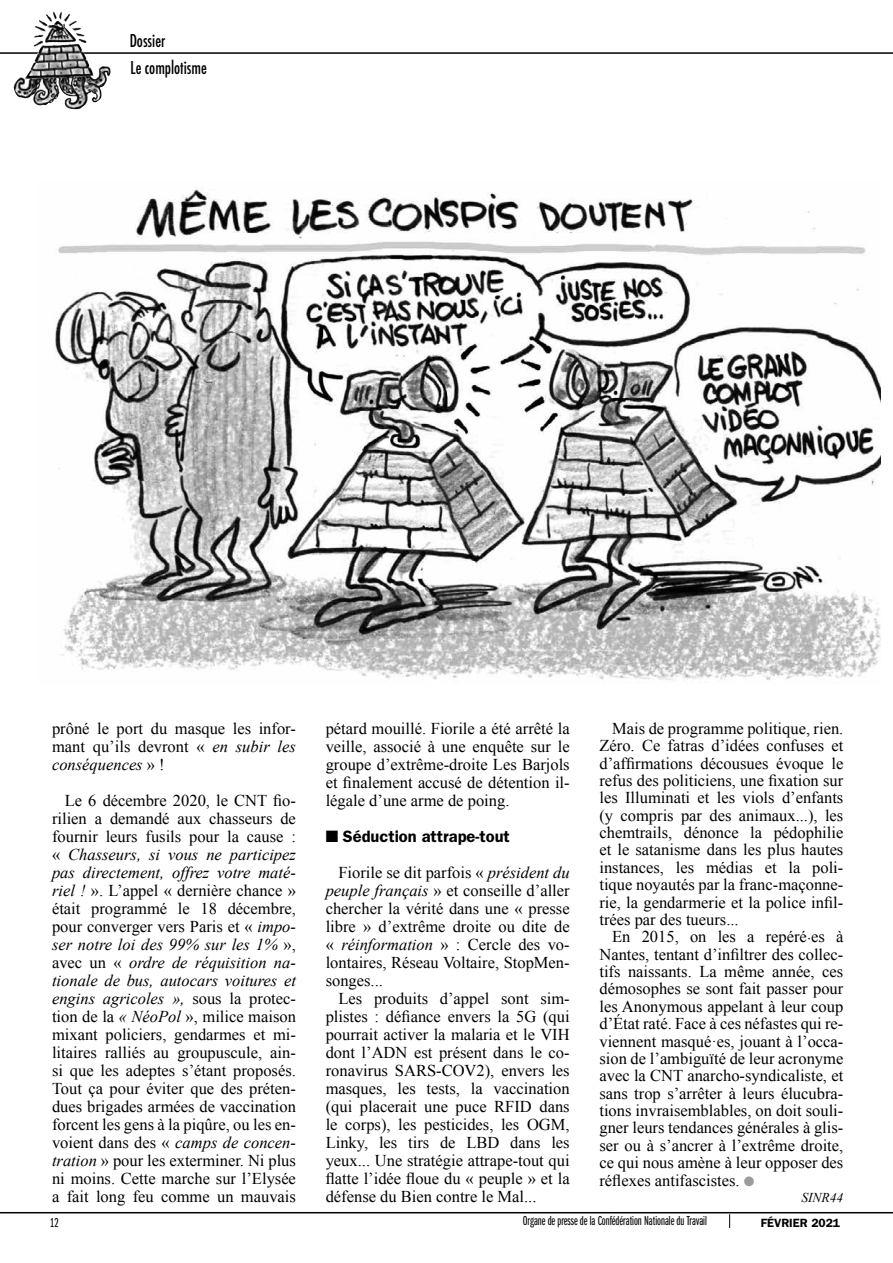
<style>
.page{position:relative;width:893px;height:1263px;background:#fff}
.page>*{position:absolute;margin:0;border:0;box-sizing:border-box;transform-origin:0 0}
.t1{font:500 condensed 17.25px/26.5px "Futura";color:#000;scale:.91 1}
.t2{font:16.5px/18px "Times New Roman";color:#000;text-align:justify}
.t3{font:600 16.5px "ITC Franklin Gothic Std";color:#000}
.t4{font:13.5px "ITC Franklin Gothic Std Bk X Cp";color:#000}
.t5{font:italic 13.5px "Times New Roman";color:#000}
.t6{font:600 12px "ITC Franklin Gothic Std";color:#000}
.s1{font-style:italic}
.s2{color:#9d9c9c}
</style>
<div class="page">
<svg style="left:729px;top:1214px;width:1px;height:14px"></svg>
<hr style="left:0;top:1212px;width:893px;height:1px;background:#000">
<img style="left:54px;top:187px;width:826px;height:494px">
<hr style="left:0;top:52px;width:893px;height:2px;background:#000">
<img style="left:13px;top:12px;width:74px;height:94px">
<p class="t1" style="left:130px;top:28px;width:86px">Dossier<br>Le complotisme</p>
<p class="t2" style="left:52px;top:719px;width:245px">prôné le port du masque les infor&shy;mant qu’ils devront « <span class="s1">en subir les conséquences</span> » !</p>
<p class="t2" style="left:52px;top:791px;width:245px;text-indent:13px">Le 6 décembre 2020, le CNT fio&shy;rilien a demandé aux chasseurs de fournir leurs fusils pour la cause : « <span class="s1">Chasseurs, si vous ne participez pas directement, offrez votre maté&shy;riel !</span> ». L’appel « dernière chance » était programmé le 18 décembre, pour converger vers Paris et « <span class="s1">impo&shy;ser notre loi des 99% sur les 1%</span> », avec un « <span class="s1">ordre de réquisition na&shy;tionale de bus, autocars voitures et engins agricoles »,</span> sous la protec&shy;tion de la <span class="s1">« NéoPol</span> », milice maison mixant policiers, gendarmes et mi&shy;litaires ralliés au groupuscule, ain&shy;si que les adeptes s’étant proposés.<br>Tout ça pour éviter que des préten&shy;dues brigades armées de vaccination forcent les gens à la piqûre, ou les en&shy;voient dans des « <span class="s1">camps de concen&shy;tration</span> » pour les exterminer. Ni plus ni moins. Cette marche sur l’Elysée a fait long feu comme un mauvais</p>
<p class="t2" style="left:326px;top:719px;width:245px">pétard mouillé. Fiorile a été arrêté la veille, associé à une enquête sur le groupe d’extrême-droite Les Barjols et finalement accusé de détention il&shy;légale d’une arme de poing.</p>
<p class="t3" style="left:326px;top:826px;width:186px">■ Séduction attrape-tout</p>
<p class="t2" style="left:326px;top:863px;width:245px;text-indent:13px">Fiorile se dit parfois « <span class="s1">président du peuple français</span> » et conseille d’aller chercher la vérité dans une « presse libre » d’extrême droite ou dite de « <span class="s1">réinformation</span> » : Cercle des vo&shy;lontaires, Réseau Voltaire, StopMen&shy;songes...</p>
<p class="t2" style="left:326px;top:989px;width:245px;text-indent:13px">Les produits d’appel sont sim&shy;plistes : défiance envers la 5G (qui pourrait activer la malaria et le VIH dont l’ADN est présent dans le co&shy;ronavirus SARS-COV2), envers les masques, les tests, la vaccination (qui placerait une puce RFID dans le corps), les pesticides, les OGM, Linky, les tirs de LBD dans les yeux... Une stratégie attrape-tout qui flatte l’idée floue du « peuple » et la défense du Bien contre le Mal...</p>
<p class="t2" style="left:599px;top:719px;width:245px;line-height:17.4px;text-indent:13px">Mais de programme politique, rien.<br>Zéro. Ce fatras d’idées confuses et d’affirmations décousues évoque le refus des politiciens, une fixation sur les Illuminati et les viols d’enfants (y compris par des animaux...), les chemtrails, dénonce la pédophilie et le satanisme dans les plus hautes instances, les médias et la poli&shy;tique noyautés par la franc-maçonne&shy;rie, la gendarmerie et la police infil&shy;trées par des tueurs...</p>
<p class="t2" style="left:599px;top:928px;width:245px;line-height:17.4px;text-indent:13px">En 2015, on les a repéré.es à Nantes, tentant d’infiltrer des collec&shy;tifs naissants. La même année, ces démosophes se sont fait passer pour les Anonymous appelant à leur coup d’État raté. Face à ces néfastes qui re&shy;viennent masqué·es, jouant à l’occa&shy;sion de l’ambiguïté de leur acronyme avec la CNT anarcho-syndicaliste, et sans trop s’arrêter à leurs élucubra&shy;tions invraisemblables, on doit souli&shy;gner leurs tendances générales à glis&shy;ser ou à s’ancrer à l’extrême droite, ce qui nous amène à leur opposer des réflexes antifascistes. <span class="s2">●</span></p>
<p class="t5" style="left:801px;top:1188px;width:43px">SINR44</p>
<p class="t4" style="left:50px;top:1215px;width:10px">12</p>
<p class="t4" style="left:523px;top:1213px;width:186px">Organe de presse de la Confédération Nationale du Travail</p>
<p class="t6" style="left:761px;top:1216px;width:81px">FÉVRIER 2021</p>
</div>
